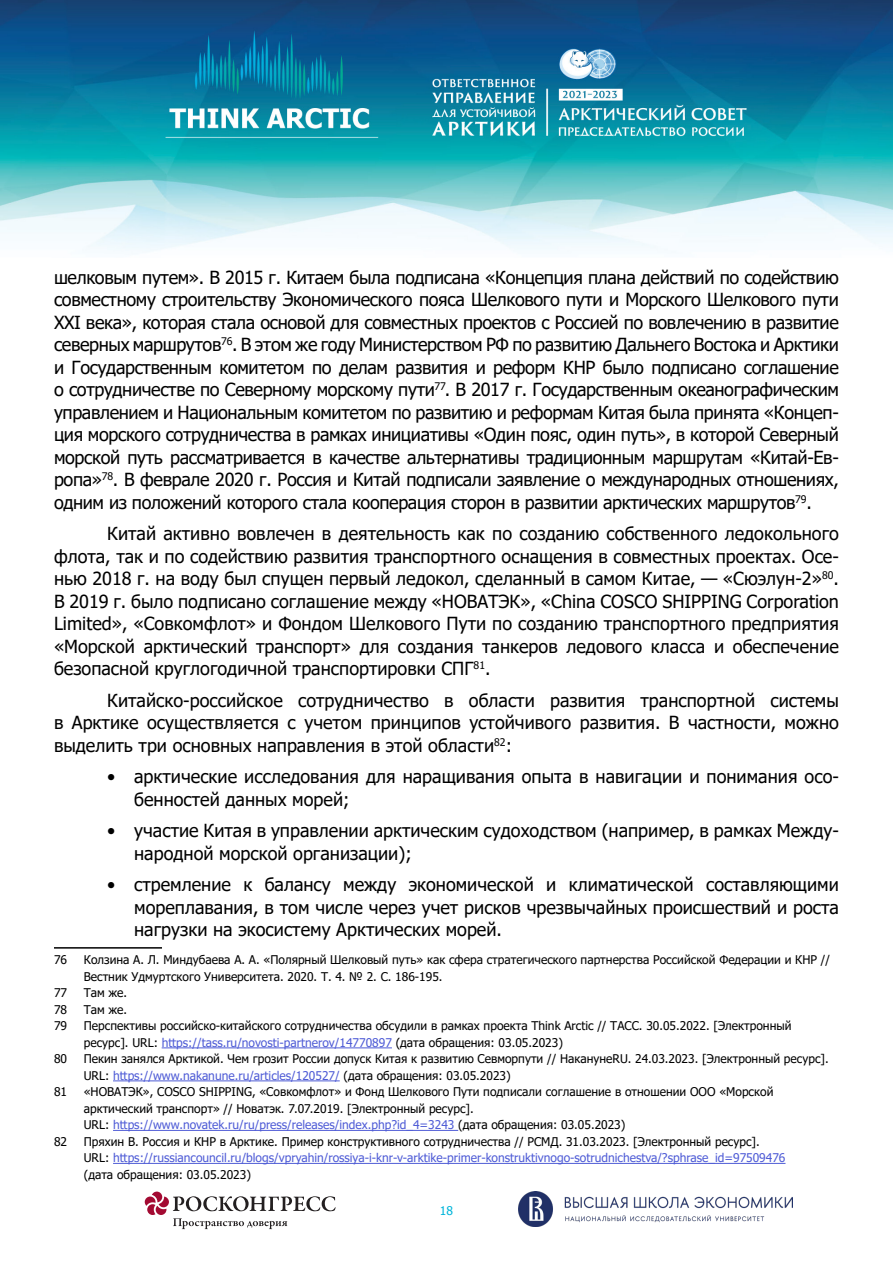
<style>
.page{position:relative;width:893px;height:1263px;background:#fff}
.page>*{position:absolute;margin:0;border:0;box-sizing:border-box;transform-origin:0 0}
.Основной_текст{font:18px/22.5px "Tahoma";color:#000;text-align:justify}
.сноски{font:12px/16.5px "Tahoma";color:#000}
.t1{font:12px "Tahoma";color:#00b5da}
.s1{color:#4f5cd6}
</style>
<div class="page">
<img style="left:0;top:0;width:893px;height:252px">
<img style="left:519px;top:1191px;width:274px;height:35px">
<svg style="left:145px;top:1191px;width:191px;height:38px"></svg>
<hr style="left:54px;top:947px;width:108px;height:2px;background:#000">
<hr style="left:162px;top:1047px;width:230px;height:1px;background:#4f5cd6">
<hr style="left:113px;top:1080px;width:227px;height:1px;background:#4f5cd6">
<hr style="left:113px;top:1130px;width:345px;height:1px;background:#4f5cd6">
<hr style="left:113px;top:1163px;width:672px;height:1px;background:#4f5cd6">
<p class="Основной_текст" style="left:54px;top:267px;width:786px">шелковым путем». В 2015 г. Китаем была подписана «Концепция плана действий по содействию совместному строительству Экономического пояса Шелкового пути и Морского Шелкового пути XXI века», которая стала основой для совместных проектов с Россией по вовлечению в развитие северных маршрутов<sup>76</sup>. В этом же году Министерством РФ по развитию Дальнего Востока и Арктики и Государственным комитетом по делам развития и реформ КНР было подписано соглашение о сотрудничестве по Северному морскому пути<sup>77</sup>. В 2017 г. Государственным океанографическим управлением и Национальным комитетом по развитию и реформам Китая была принята «Концеп&shy;ция морского сотрудничества в рамках инициативы «Один пояс, один путь», в которой Северный морской путь рассматривается в качестве альтернативы традиционным маршрутам «Китай-Ев&shy;ропа»<sup>78</sup>. В феврале 2020 г. Россия и Китай подписали заявление о международных отношениях, одним из положений которого стала кооперация сторон в развитии арктических маршрутов<sup>79</sup>.</p>
<p class="Основной_текст" style="left:54px;top:523px;width:786px;text-indent:53px">Китай активно вовлечен в деятельность как по созданию собственного ледокольного флота, так и по содействию развития транспортного оснащения в совместных проектах. Осе&shy;нью 2018 г. на воду был спущен первый ледокол, сделанный в самом Китае, — «Сюэлун-2»<sup>80</sup>.<br>В 2019 г. было подписано соглашение между «НОВАТЭК», «China COSCO SHIPPING Corporation Limited», «Совкомфлот» и Фондом Шелкового Пути по созданию транспортного предприятия «Морской арктический транспорт» для создания танкеров ледового класса и обеспечение безопасной круглогодичной транспортировки СПГ<sup>81</sup>.</p>
<p class="Основной_текст" style="left:54px;top:690px;width:786px;text-indent:53px">Китайско-российское сотрудничество в области развития транспортной системы в Арктике осуществляется с учетом принципов устойчивого развития. В частности, можно выделить три основных направления в этой области<sup>82</sup>:</p>
<p class="Основной_текст" style="left:134px;top:766px;width:706px;text-indent:-27px">• арктические исследования для наращивания опыта в навигации и понимания осо&shy;бенностей данных морей;</p>
<p class="Основной_текст" style="left:134px;top:820px;width:706px;text-indent:-27px">• участие Китая в управлении арктическим судоходством (например, в рамках Между&shy;народной морской организации);</p>
<p class="Основной_текст" style="left:134px;top:874px;width:706px;text-indent:-27px">• стремление к балансу между экономической и климатической составляющими мореплавания, в том числе через учет рисков чрезвычайных происшествий и роста нагрузки на экосистему Арктических морей.</p>
<p class="сноски" style="left:54px;top:952px;width:15px">76</p>
<p class="сноски" style="left:84px;top:952px;width:748px">Колзина А. Л. Миндубаева А. А. «Полярный Шелковый путь» как сфера стратегического партнерства Pоссийской Федерации и КНР //<br>Вестник Удмуртского Университета. 2020. Т. 4. № 2. С. 186-195.</p>
<p class="сноски" style="left:54px;top:985px;width:15px">77</p>
<p class="сноски" style="left:84px;top:985px;width:45px">Там же.</p>
<p class="сноски" style="left:54px;top:1002px;width:15px">78</p>
<p class="сноски" style="left:84px;top:1002px;width:45px">Там же.</p>
<p class="сноски" style="left:54px;top:1018px;width:15px">79</p>
<p class="сноски" style="left:84px;top:1018px;width:709px">Перспективы российско-китайского сотрудничества обсудили в рамках проекта Think Arctic // ТАСС. 30.05.2022. [Электронный ресурс]. URL: <span class="s1">https://tass.ru/novosti-partnerov/14770897</span> (дата обращения: 03.05.2023)</p>
<p class="сноски" style="left:54px;top:1051px;width:15px">80</p>
<p class="сноски" style="left:84px;top:1051px;width:746px">Пекин занялся Арктикой. Чем грозит России допуск Китая к развитию Севморпути // НаканунеRU. 24.03.2023. [Электронный ресурс].<br>URL: <span class="s1">https://www.nakanune.ru/articles/120527/</span> (дата обращения: 03.05.2023)</p>
<p class="сноски" style="left:54px;top:1084px;width:15px">81</p>
<p class="сноски" style="left:84px;top:1084px;width:691px">«НОВАТЭК», COSCO SHIPPING, «Совкомфлот» и Фонд Шелкового Пути подписали соглашение в отношении ООО «Морской арктический транспорт» // Новатэк. 7.07.2019. [Электронный ресурс].<br>URL: <span class="s1">https://www.novatek.ru/ru/press/releases/index.php?id_4=3243</span> (дата обращения: 03.05.2023)</p>
<p class="сноски" style="left:54px;top:1134px;width:15px">82</p>
<p class="сноски" style="left:84px;top:1134px;width:703px">Пряхин В. Россия и КНР в Арктике. Пример конструктивного сотрудничества // РСМД. 31.03.2023. [Электронный ресурс].<br>URL: <span class="s1">https://russiancouncil.ru/blogs/vpryahin/rossiya-i-knr-v-arktike-primer-konstruktivnogo-sotrudnichestva/?sphrase_id=97509476 </span>(дата обращения: 03.05.2023)</p>
<p class="t1" style="left:440px;top:1203px;width:15px">18</p>
</div>
